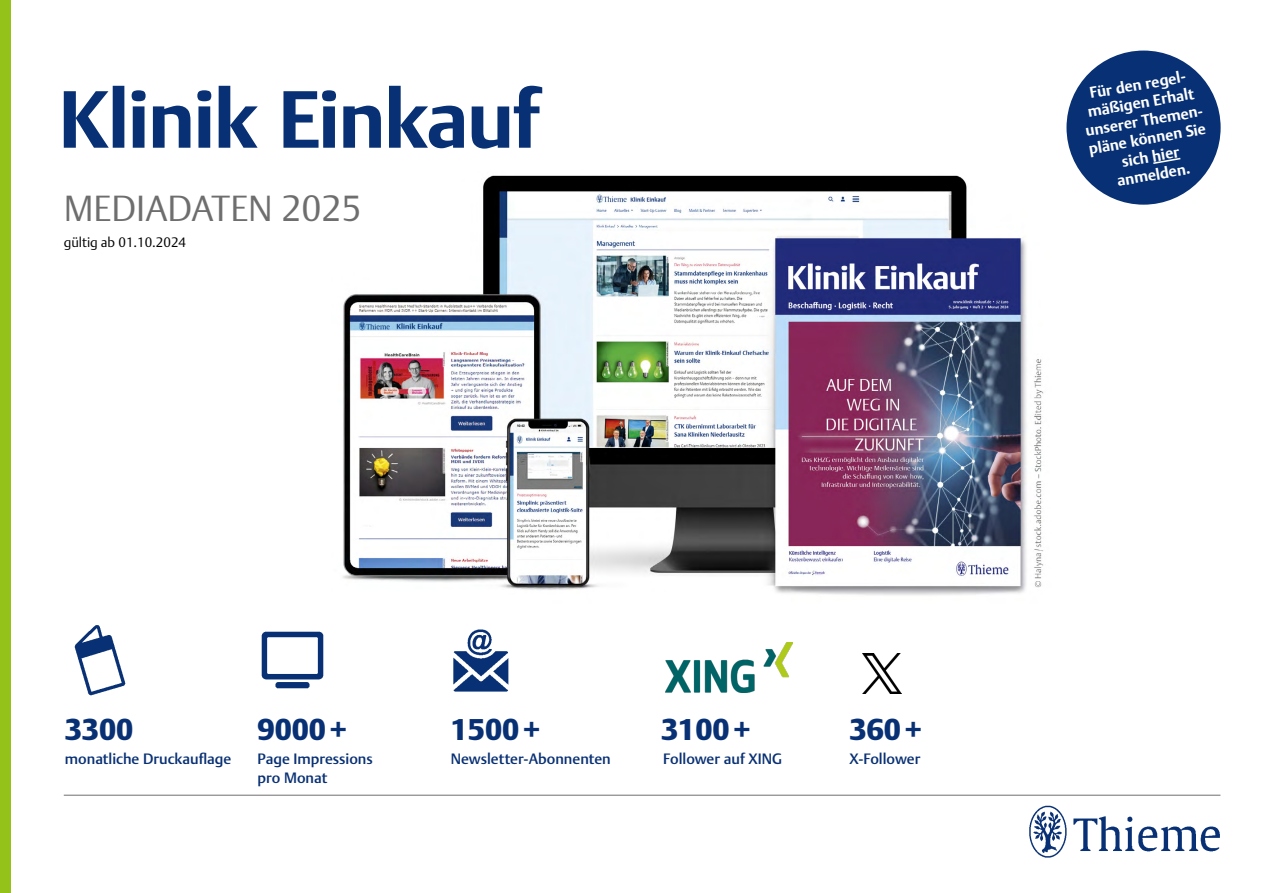
<style>
.page{position:relative;width:1263px;height:893px;background:#fff}
.page>*{position:absolute;margin:0;border:0;box-sizing:border-box;transform-origin:0 0}
.t1{font:300 36px "Thieme Argo 2011";color:#6e6e6e}
.t2{font:900 29.85px "Thieme Argo 2011";color:#083074}
.t3{font:700 15.3px/18.3px "Thieme Argo 2011";color:#fff;text-align:center}
.t4{font:500 14.85px/19.5px "Thieme Argo 2011";color:#083074}
.t5{font:300 13.5px "Thieme Argo 2011";color:#000}
</style>
<div class="page">
<img style="left:1029px;top:805px;width:191px;height:53px">
<div style="left:0;top:0;width:11px;height:893px;background:#94c11a"></div>
<img style="left:343px;top:175px;width:701px;height:420px">
<img style="left:453px;top:629px;width:56px;height:63px">
<img style="left:261px;top:631px;width:63px;height:58px">
<img style="left:74px;top:625px;width:52px;height:70px">
<img style="left:666px;top:643px;width:127px;height:49px">
<hr style="left:64px;top:795px;width:1156px;height:1px;background:#6e6e6e">
<div style="left:1066px;top:51px;width:154px;height:154px;background:#083074;border-radius:50%"></div>
<svg style="left:1153px;top:157px;width:28px;height:7px"></svg>
<svg style="left:64px;top:86px;width:478px;height:63px"></svg>
<img style="left:862px;top:653px;width:39px;height:40px">
<h1 class="t1" style="left:64px;top:184px;width:299px">MEDIADATEN 2025</h1>
<p class="t5" style="left:64px;top:233px;width:124px">gültig ab 01.10.2024</p>
<p class="t3" style="left:1078px;top:86px;width:123px;rotate:-10deg">Für den regel&shy;mäßigen Erhalt unserer Themen&shy;pläne können Sie sich hier anmelden.</p>
<h2 class="t2" style="left:65px;top:710px;width:70px">3300</h2>
<p class="t4" style="left:65px;top:748px;width:168px">monatliche Druckauflage</p>
<h2 class="t2" style="left:258px;top:710px;width:91px">9000+</h2>
<p class="t4" style="left:258px;top:748px;width:117px">Page Impressions pro Monat</p>
<h2 class="t2" style="left:451px;top:710px;width:91px">1500+</h2>
<p class="t4" style="left:451px;top:748px;width:162px">Newsletter-Abonnenten</p>
<h2 class="t2" style="left:661px;top:710px;width:91px">3100+</h2>
<p class="t4" style="left:663px;top:748px;width:120px">Follower auf XING</p>
<h2 class="t2" style="left:850px;top:710px;width:74px">360+</h2>
<p class="t4" style="left:850px;top:748px;width:72px">X-Follower</p>
</div>
